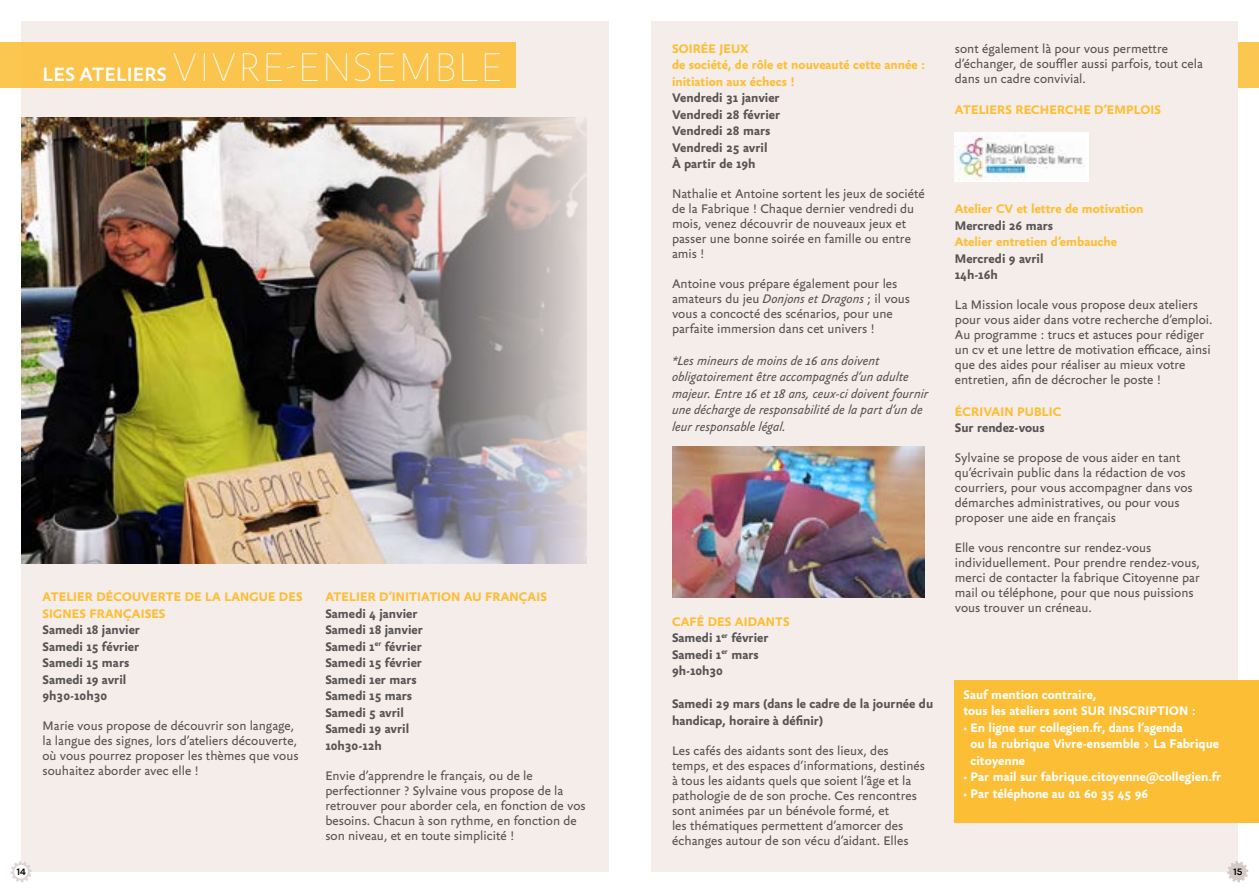
<style>
.page{position:relative;width:1259px;height:893px;background:#fff}
.page>*{position:absolute;margin:0;border:0;box-sizing:border-box;transform-origin:0 0}
.t1{font:100 43.5px "Yoga Sans Pro";letter-spacing:.01em;color:#fff}
.t2{font:13.5px/15px "Yoga Sans Pro";color:#575455}
.t3{font:700 13.5px/16.5px "Yoga Sans Pro";color:#575455}
.t4{font:700 13.5px/16.5px "Yoga Sans Pro";letter-spacing:.01em;color:#fcbe34}
.t5{font:700 13.5px/16.5px "Yoga Sans Pro";color:#fff}
.t6{font:italic 13.5px/16.5px "Yoga Sans Pro";color:#575455}
.t7{font:700 9.75px "Codec Pro";color:#000}
.s1{font-weight:500;font-size:21px}
.s2{font-style:italic}
.s3{color:#fcbe34}
</style>
<div class="page">
<div style="left:651px;top:21px;width:586px;height:851px;background:#f5edea"></div>
<svg style="left:1227px;top:861px;width:21px;height:21px"></svg>
<div style="left:21px;top:21px;width:587px;height:851px;background:#f5edea"></div>
<img style="left:21px;top:118px;width:566px;height:445px">
<div style="left:0;top:43px;width:516px;height:45px;background:#fbc44d"></div>
<div style="left:1238px;top:43px;width:21px;height:45px;background:#fcc750"></div>
<div style="left:955px;top:680px;width:304px;height:143px;background:#fcbe34"></div>
<img style="left:672px;top:446px;width:252px;height:151px">
<img style="left:955px;top:133px;width:133px;height:49px">
<svg style="left:11px;top:861px;width:21px;height:21px"></svg>
<div style="left:14px;top:865px;width:14px;height:14px;background:#fff;border-radius:50%"></div>
<h1 class="t1" style="left:43px;top:42px;width:462px"><span class="s1">LES ATELIERS</span> VIVRE-ENSEMBLE</h1>
<p class="t4" style="left:43px;top:588px;width:261px">ATELIER DÉCOUVERTE DE LA LANGUE DES<br>SIGNES FRANÇAISES</p>
<p class="t3" style="left:43px;top:621px;width:99px">Samedi 18 janvier<br>Samedi 15 février<br>Samedi 15 mars<br>Samedi 19 avril<br>9h30-10h30</p>
<p class="t2" style="left:43px;top:718px;width:257px">Marie vous propose de découvrir son langage, la langue des signes, lors d’ateliers découverte, où vous pourrez proposer les thèmes que vous souhaitez aborder avec elle !</p>
<p class="t7" style="left:17px;top:866px;width:11px">14</p>
<p class="t4" style="left:325px;top:588px;width:223px">ATELIER D’INITIATION AU FRANÇAIS</p>
<p class="t3" style="left:325px;top:605px;width:99px">Samedi 4 janvier<br>Samedi 18 janvier<br>Samedi 1<sup>er</sup> février<br>Samedi 15 février<br>Samedi 1er mars<br>Samedi 15 mars<br>Samedi 5 avril<br>Samedi 19 avril<br>10h30-12h</p>
<p class="t2" style="left:325px;top:768px;width:262px">Envie d’apprendre le français, ou de le perfectionner ? Sylvaine vous propose de la retrouver pour aborder cela, en fonction de vos besoins. Chacun à son rythme, en fonction de son niveau, et en toute simplicité !</p>
<p class="t4" style="left:672px;top:40px;width:255px">SOIRÉE JEUX<br>de société, de rôle et nouveauté cette année : initiation aux échecs !</p>
<p class="t3" style="left:672px;top:89px;width:110px">Vendredi 31 janvier<br>Vendredi 28 février<br>Vendredi 28 mars<br>Vendredi 25 avril<br>À partir de 19h</p>
<p class="t2" style="left:672px;top:186px;width:254px">Nathalie et Antoine sortent les jeux de société de la Fabrique ! Chaque dernier vendredi du mois, venez découvrir de nouveaux jeux et passer une bonne soirée en famille ou entre amis !</p>
<p class="t2" style="left:672px;top:276px;width:239px">Antoine vous prépare également pour les amateurs du jeu <span class="s2">Donjons et Dragons</span> ; il vous vous a concocté des scénarios, pour une parfaite immersion dans cet univers !</p>
<p class="t6" style="left:672px;top:352px;width:258px">*Les mineurs de moins de 16 ans doivent obligatoirement être accompagnés d’un adulte majeur. Entre 16 et 18 ans, ceux-ci doivent fournir une décharge de responsabilité de la part d’un de leur responsable légal.</p>
<p class="t3" style="left:672px;top:613px;width:119px"><span class="s3">CAFÉ DES AIDANTS<br></span>Samedi 1<sup>er</sup> février<br>Samedi 1<sup>er</sup> mars<br>9h-10h30</p>
<p class="t3" style="left:672px;top:695px;width:263px">Samedi 29 mars (dans le cadre de la journée du handicap, horaire à définir)</p>
<p class="t2" style="left:672px;top:743px;width:254px">Les cafés des aidants sont des lieux, des temps, et des espaces d’informations, destinés à tous les aidants quels que soient l’âge et la pathologie de de son proche. Ces rencontres sont animées par un bénévole formé, et<br>les thématiques permettent d’amorcer des échanges autour de son vécu d’aidant. Elles</p>
<p class="t2" style="left:955px;top:41px;width:250px">sont également là pour vous permettre d’échanger, de souffler aussi parfois, tout cela dans un cadre convivial.</p>
<p class="t4" style="left:955px;top:101px;width:207px">ATELIERS RECHERCHE D’EMPLOIS</p>
<p class="t4" style="left:955px;top:200px;width:190px">Atelier CV et lettre de motivation</p>
<p class="t3" style="left:955px;top:217px;width:100px">Mercredi 26 mars</p>
<p class="t4" style="left:955px;top:233px;width:164px">Atelier entretien d’embauche</p>
<p class="t3" style="left:955px;top:250px;width:90px">Mercredi 9 avril<br>14h-16h</p>
<p class="t2" style="left:955px;top:297px;width:259px">La Mission locale vous propose deux ateliers pour vous aider dans votre recherche d’emploi.<br>Au programme : trucs et astuces pour rédiger un cv et une lettre de motivation efficace, ainsi que des aides pour réaliser au mieux votre entretien, afin de décrocher le poste !</p>
<p class="t4" style="left:955px;top:403px;width:108px">ÉCRIVAIN PUBLIC</p>
<p class="t3" style="left:955px;top:419px;width:91px">Sur rendez-vous</p>
<p class="t2" style="left:955px;top:450px;width:239px">Sylvaine se propose de vous aider en tant qu’écrivain public dans la rédaction de vos courriers, pour vous accompagner dans vos démarches administratives, ou pour vous proposer une aide en français</p>
<p class="t2" style="left:955px;top:540px;width:247px">Elle vous rencontre sur rendez-vous individuellement. Pour prendre rendez-vous, merci de contacter la fabrique Citoyenne par mail ou téléphone, pour que nous puissions vous trouver un créneau.</p>
<p class="t5" style="left:963px;top:686px;width:234px">Sauf mention contraire,<br>tous les ateliers sont SUR INSCRIPTION :</p>
<p class="t5" style="left:970px;top:719px;width:250px;text-indent:-7px">• En ligne sur collegien.fr, dans l’agenda<br>ou la rubrique Vivre-ensemble &gt; La Fabrique citoyenne</p>
<p class="t5" style="left:963px;top:769px;width:259px">• Par mail sur fabrique.citoyenne@collegien.fr</p>
<p class="t5" style="left:963px;top:785px;width:186px">• Par téléphone au 01 60 35 45 96</p>
<p class="t7" style="left:1233px;top:866px;width:10px">15</p>
</div>
